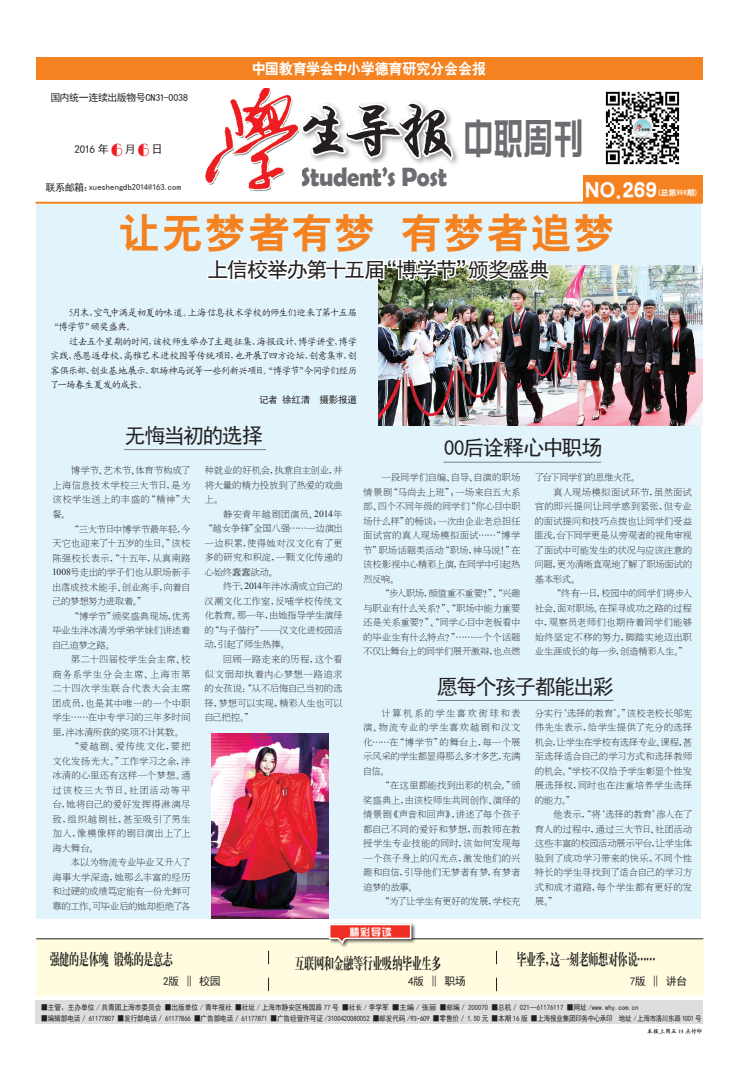
<style>
.page{position:relative;width:738px;height:1078px;background:#fff}
.page>*{position:absolute;margin:0;border:0;box-sizing:border-box;transform-origin:0 0}
.t1{font:57.6px "H Yi 4 gj";color:#231f20;scale:1.1 1}
.t2{font:41.4px "H Yk 1 gj";color:#6c6d70;scale:.72 1}
.t3{font:41px "H Yb 2 gj";letter-spacing:.045em;color:#f58220}
.t4{font:700 26.6px "Berlin Sans FB Demi";letter-spacing:-.02em;color:#6c6d70;scale:.92 1}
.t5{font:22px "H Yb 2 gj";color:#fff}
.t6{font:21px "Sim Hei";letter-spacing:-.065em;color:#231f20}
.t7{font:16.2px "H Ya 4 gj";letter-spacing:-.04em;color:#231f20;scale:.63 1}
.t8{font:15px "H Yb 2 gj";letter-spacing:-.015em;color:#fff;scale:.94 1}
.t9{font:11px "Sim Hei";letter-spacing:-.05em;color:#231f20}
.t10{font:10px "Sim Hei";letter-spacing:-.04em;color:#231f20}
.t11{font:10px "H Yk 1 gj";color:#fff}
.t12{font:9.5px/14.5px "H Ya 2 gj";letter-spacing:-.015em;color:#231f20;text-align:justify}
.t13{font:9.5px/14.5px "Kai Ti GB2312";letter-spacing:-.07em;color:#231f20}
.t14{font:9.5px "H Ya 2 gj";letter-spacing:.01em;color:#231f20}
.t15{font:9.5px "H Ya 2 gj";letter-spacing:-.05em;color:#231f20}
.t16{font:9.5px "H Ya 2 gj";letter-spacing:-.035em;color:#231f20}
.t17{font:9.5px "H Ya 2 gj";letter-spacing:-.045em;color:#231f20}
.t18{font:9.5px "H Ya 2 gj";letter-spacing:.005em;color:#231f20}
.t19{font:9.5px "H Ya 2 gj";letter-spacing:.02em;color:#231f20}
.t20{font:9.5px "H Ya 2 gj";letter-spacing:-.04em;color:#231f20}
.t21{font:9.5px "H Ya 2 gj";letter-spacing:.05em;color:#231f20}
.t22{font:9.5px "H Ya 2 gj";letter-spacing:.08em;color:#231f20}
.t23{font:9.5px "H Ya 2 gj";letter-spacing:.04em;color:#231f20}
.t24{font:9.5px "H Ya 2 gj";letter-spacing:.105em;color:#231f20}
.t25{font:9.5px "H Ya 2 gj";letter-spacing:.075em;color:#231f20}
.t26{font:9.5px "H Ya 2 gj";letter-spacing:-.07em;color:#231f20}
.t27{font:9.5px "Sim Hei";letter-spacing:-.02em;color:#231f20}
.t28{font:8.5px "Sim Hei";letter-spacing:.005em;color:#231f20}
.t29{font:8px "H Ye 4 gj";letter-spacing:-.06em;color:#fff}
.t30{font:7.5px "Sim Hei";letter-spacing:-.02em;color:#231f20;scale:.89 1}
.t31{font:7.5px "Sim Hei";color:#231f20;scale:.89 1}
.t32{font:6px "H Yc 3 gj";letter-spacing:-.045em;color:#231f20}
.s1{font-family:"Broadway";font-size:18px;color:#ee1d23}
.s2{font-size:10px}
.s3{font-family:"Times New Roman"}
</style>
<div class="page">
<div style="left:36px;top:938px;width:666px;height:57px;background:#fffce0"></div>
<div style="left:36px;top:204px;width:664px;height:714px;background:#e1f4fc"></div>
<img style="left:605px;top:91px;width:75px;height:74px">
<img style="left:205px;top:88px;width:93px;height:104px">
<div style="left:298px;top:99px;width:162px;height:69px;background:#231f20;opacity:.5"></div>
<svg style="left:298px;top:100px;width:157px;height:65px"></svg>
<div style="left:36px;top:57px;width:666px;height:22px;background:#f58220"></div>
<div style="left:582px;top:175px;width:120px;height:28px;background:#f58220"></div>
<hr style="left:36px;top:202px;width:666px;height:2px;background:#f58220">
<div style="left:35px;top:1000px;width:666px;height:24px;background:#dcdddf"></div>
<svg style="left:496px;top:950px;width:1px;height:40px"></svg>
<svg style="left:268px;top:950px;width:1px;height:40px"></svg>
<img style="left:211px;top:733px;width:118px;height:185px">
<img style="left:378px;top:266px;width:324px;height:159px">
<hr style="left:443px;top:461px;width:157px;height:1px;background:#808285">
<hr style="left:124px;top:449px;width:142px;height:1px;background:#808285">
<hr style="left:436px;top:699px;width:177px;height:1px;background:#808285">
<hr style="left:36px;top:938px;width:666px;height:1px;background:#231f20">
<div style="left:327px;top:922px;width:89px;height:26px;background:#231f20;opacity:.75"></div>
<svg style="left:328px;top:922px;width:84px;height:24px"></svg>
<svg style="left:207px;top:257px;width:345px;height:27px"></svg>
<p class="t10" style="left:50px;top:92px;width:139px">国内统一连续出版物号CN31-0038</p>
<p class="t9" style="left:74px;top:144px;width:89px">2016年<span class="s1">6</span>月<span class="s1">6</span>日</p>
<p class="t28" style="left:45px;top:183px;width:137px"><span class="s2">联系邮箱：</span>xueshengdb2014@163.com</p>
<h3 class="t8" style="left:251px;top:61px;width:251px">中国教育学会中小学德育研究分会会报</h3>
<h1 class="t1" style="left:295px;top:101px;width:148px">生导报</h1>
<h3 class="t4" style="left:300px;top:161px;width:160px">Student’s Post</h3>
<h2 class="t2" style="left:463px;top:117px;width:168px">中职周刊</h2>
<h3 class="t5" style="left:584px;top:180px;width:73px">NO.269</h3>
<p class="t29" style="left:653px;top:189px;width:50px">（总第998期）</p>
<h3 class="t3" style="left:119px;top:212px;width:496px">让无梦者有梦 有梦者追梦</h3>
<h3 class="t6" style="left:207px;top:259px;width:343px">上信校举办第十五届“博学节”颁奖盛典</h3>
<p class="t13" style="left:49px;top:305px;width:309px;text-indent:19px">5月末，空气中满是初夏的味道。上海信息技术学校的师生们迎来了第十五届“博学节”颁奖盛典。</p>
<p class="t13" style="left:50px;top:334px;width:308px;text-align:justify;text-indent:19px">过去五个星期的时间，该校师生举办了主题征集、海报设计、博学讲堂、博学实践、感恩返母校、高雅艺术进校园等传统项目，也开展了四方论坛、创意集市、创客俱乐部、创业基地展示、职场神马说等一些列新兴项目。“博学节”令同学们经历了一场春生夏发的成长。</p>
<p class="t27" style="left:259px;top:394px;width:99px">记者 徐红清 摄影报道</p>
<h3 class="t6" style="left:124px;top:425px;width:140px">无悔当初的选择</h3>
<h3 class="t6" style="left:444px;top:437px;width:160px">00后诠释心中职场</h3>
<p class="t12" style="left:52px;top:463px;width:140px;text-indent:18px">博学节、艺术节、体育节构成了上海信息技术学校三大节日，是为该校学生送上的丰盛的“精神”大餐。</p>
<p class="t12" style="left:52px;top:521px;width:140px;text-indent:17px">“三大节日中博学节最年轻，今天它也迎来了十五岁的生日。”该校陈强校长表示，“十五年，从真南路<span class="s3">1008</span>号走出的学子们也从职场新手出落成技术能手、创业高手，向着自己的梦想努力进取着。”</p>
<p class="t12" style="left:52px;top:608px;width:140px;text-indent:18px">“博学节”颁奖盛典现场，优秀毕业生泮冰清为学弟学妹们讲述着自己追梦之路。</p>
<p class="t14" style="left:71px;top:654px;width:121px">第二十四届校学生会主席、校</p>
<p class="t22" style="left:52px;top:668px;width:140px">商务系学生分会主席、上海市第</p>
<p class="t23" style="left:52px;top:683px;width:140px">二十四次学生联合代表大会主席</p>
<p class="t18" style="left:52px;top:697px;width:140px">团成员，也是其中唯一的一个中职</p>
<p class="t12" style="left:52px;top:709px;width:140px">学生……在中专学习的三年多时间</p>
<p class="t17" style="left:52px;top:726px;width:132px">里，泮冰清所获的奖项不计其数。</p>
<p class="t25" style="left:70px;top:741px;width:122px">“爱越剧、爱传统文化，要把</p>
<p class="t18" style="left:52px;top:755px;width:140px">文化发扬光大。”工作学习之余，泮</p>
<p class="t12" style="left:52px;top:767px;width:139px">冰清的心里还有这样一个梦想。通</p>
<p class="t24" style="left:52px;top:784px;width:140px">过该校三大节日、社团活动等平</p>
<p class="t19" style="left:52px;top:799px;width:140px">台，她将自己的爱好发挥得淋漓尽</p>
<p class="t21" style="left:52px;top:813px;width:140px">致，组织越剧社，甚至吸引了男生</p>
<p class="t19" style="left:52px;top:828px;width:139px">加入，像模像样的剧目演出上了上</p>
<p class="t12" style="left:52px;top:840px;width:47px">海大舞台。</p>
<p class="t12" style="left:71px;top:854px;width:121px">本以为物流专业毕业又升入了</p>
<p class="t14" style="left:52px;top:871px;width:140px">海事大学深造，她那么丰富的经历</p>
<p class="t12" style="left:52px;top:883px;width:140px">和过硬的成绩笃定能有一份光鲜可</p>
<p class="t15" style="left:52px;top:900px;width:139px">靠的工作。可毕业后的她却拒绝了各</p>
<p class="t12" style="left:204px;top:463px;width:140px">种就业的好机会，执意自主创业，并将大量的精力投放到了热爱的戏曲上。</p>
<p class="t12" style="left:203px;top:506px;width:141px;text-indent:20px">静安青年越剧团演员、<span class="s3">2014</span>年“越女争锋”全国八强……一边演出一边积累，使得她对汉文化有了更多的研究和积淀，一颗文化传递的心始终蠢蠢欲动。</p>
<p class="t12" style="left:204px;top:579px;width:140px;text-indent:18px">终于，<span class="s3">2014</span>年泮冰清成立自己的汉潮文化工作室，反哺学校传统文化教育。那一年，由她指导学生演绎的“与子偕行”——汉文化进校园活动，引起了师生热捧。</p>
<p class="t12" style="left:204px;top:651px;width:140px;text-indent:19px">回顾一路走来的历程，这个看似文弱却执着内心梦想一路追求的女孩说：“从不后悔自己当初的选择，梦想可以实现，精彩人生也可以自己把控。”</p>
<p class="t12" style="left:363px;top:470px;width:159px;text-indent:18px">一段同学们自编、自导、自演的职场情景剧“马尚去上班”；一场来自五大系部、四个不同年级的同学们“你心目中职场什么样”的畅谈；一次由企业老总担任面试官的真人现场模拟面试……“博学节”职场话题类活动“职场，神马说！”在该校影视中心精彩上演，在同学中引起热烈反响。</p>
<p class="t12" style="left:363px;top:586px;width:159px;text-indent:17px">“步入职场，颜值重不重要？”、“兴趣与职业有什么关系？”、“职场中能力重要还是关系重要？”、“同学心目中老板看中的毕业生有什么特点？”……一个个话题不仅让舞台上的同学们展开激辩，也点燃</p>
<p class="t26" style="left:534px;top:472px;width:107px">了台下同学们的思维火花。</p>
<p class="t14" style="left:552px;top:487px;width:140px">真人现场模拟面试环节，虽然面试</p>
<p class="t12" style="left:534px;top:499px;width:159px">官的即兴提问让同学感到紧张，但专业</p>
<p class="t12" style="left:534px;top:513px;width:159px">的面试提问和技巧点拨也让同学们受益</p>
<p class="t17" style="left:534px;top:530px;width:159px">匪浅，台下同学更是从旁观者的视角审视</p>
<p class="t12" style="left:534px;top:542px;width:159px">了面试中可能发生的状况与应该注意的</p>
<p class="t15" style="left:534px;top:559px;width:159px">问题，更为清晰直观地了解了职场面试的</p>
<p class="t12" style="left:534px;top:571px;width:47px">基本形式。</p>
<p class="t20" style="left:551px;top:588px;width:141px">“终有一日，校园中的同学们将步入</p>
<p class="t12" style="left:534px;top:600px;width:159px">社会、面对职场。在探寻成功之路的过程</p>
<p class="t14" style="left:534px;top:617px;width:159px">中，观察员老师们也期待着同学们能够</p>
<p class="t14" style="left:534px;top:632px;width:159px">始终坚定不移的努力，脚踏实地迈出职</p>
<p class="t16" style="left:534px;top:646px;width:154px">业生涯成长的每一步，创造精彩人生。”</p>
<h3 class="t6" style="left:436px;top:675px;width:178px">愿每个孩子都能出彩</h3>
<p class="t12" style="left:362px;top:705px;width:159px;text-indent:19px">计算机系的学生喜欢街球和表演、物流专业的学生喜欢越剧和汉文化……在“博学节”的舞台上，每一个展示风采的学生都显得那么多才多艺，充满自信。</p>
<p class="t12" style="left:363px;top:778px;width:159px;text-indent:17px">“在这里都能找到出彩的机会。”颁奖盛典上，由该校师生共同创作、演绎的情景剧《声音和回声》，讲述了每个孩子都自己不同的爱好和梦想，而教师在教授学生专业技能的同时，该如何发现每一个孩子身上的闪光点，激发他们的兴趣和自信，引导他们无梦者有梦，有梦者追梦的故事。</p>
<p class="t16" style="left:380px;top:896px;width:142px">“为了让学生有更好的发展，学校充</p>
<p class="t12" style="left:534px;top:705px;width:159px">分实行‘选择的教育’。”该校老校长邬宪伟先生表示，给学生提供了充分的选择机会，让学生在学校有选择专业、课程，甚至选择适合自己的学习方式和选择教师的机会。“学校不仅给予学生彰显个性发展选择权，同时也在注重培养学生选择的能力。”</p>
<p class="t12" style="left:534px;top:806px;width:159px;text-indent:18px">他表示，“将‘选择的教育’渗入在了育人的过程中，通过三大节日、社团活动这些丰富的校园活动展示平台，让学生体验到了成功学习带来的快乐，不同个性特长的学生寻找到了适合自己的学习方式和成才道路，每个学生都有更好的发展。”</p>
<p class="t11" style="left:349px;top:926px;width:44px">精彩导读</p>
<h3 class="t7" style="left:50px;top:950px;width:197px">强健的是体魄 锻炼的是意志</h3>
<h3 class="t7" style="left:294px;top:955px;width:234px">互联网和金融等行业吸纳毕业生多</h3>
<h3 class="t7" style="left:516px;top:950px;width:223px">毕业季，这一刻老师想对你说……</h3>
<p class="t9" style="left:163px;top:975px;width:59px">2版 ‖ 校园</p>
<p class="t9" style="left:408px;top:975px;width:59px">4版 ‖ 职场</p>
<p class="t9" style="left:629px;top:975px;width:59px">7版 ‖ 讲台</p>
<p class="t31" style="left:41px;top:1002px;width:672px">■主管、主办单位 / 共青团上海市委员会 ■出版单位 / 青年报社 ■社址 / 上海市静安区梅园路 77 号 ■社长 / 李学军 ■主编 / 张丽 ■邮编／ 200070 ■总机／ 021—61176117 ■网址 /www.why.com.cn</p>
<p class="t30" style="left:41px;top:1013px;width:743px">■编辑部电话／ 61177807 ■发行部电话／ 61177866 ■广告部电话／ 61177871 ■广告经营许可证 /3100420080052 ■邮发代码 /93-609 ■零售价／ 1.50 元 ■本期 16 版 ■上海报业集团印务中心承印 地址 /上海市洛川东路 1001 号</p>
<p class="t32" style="left:646px;top:1028px;width:57px">本报上周五 14 点付印</p>
</div>
